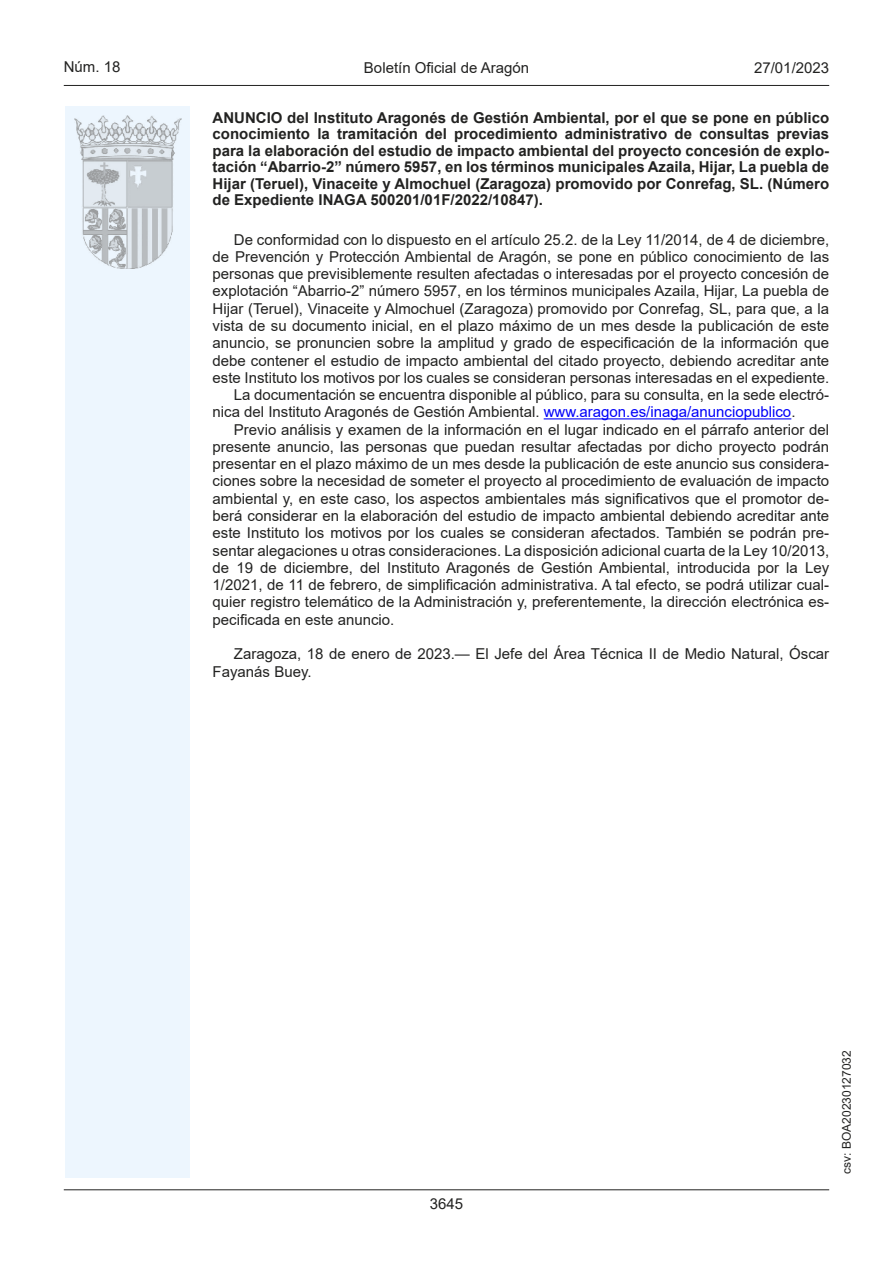
<style>
.page{position:relative;width:893px;height:1263px;background:#fff}
.page>*{position:absolute;margin:0;border:0;box-sizing:border-box;transform-origin:0 0}
.inicio_de_parrafo{font:15px/17.2px "Arial";color:#222221;text-align:justify}
.Titulo_text{font:700 15px/16.5px "Arial";color:#222221;text-align:justify}
.estilo_head-c{font:15px "Arial";color:#222221}
.estilo_head-d{font:15px "Arial MT2";color:#222221}
.estilo_head-i{font:15px "Arial MT2";color:#222221}
.numero_pagina{font:15px "Arial MT2";color:#222221}
.estilo_head-i-2{font:12px "Arial MT2";color:#222221}
.s1{color:#0000fa}
.s2{font-family:"Arial MT2"}
</style>
<div class="page">
<div style="left:65px;top:106px;width:125px;height:1072px;background:#edf6fe"></div>
<img style="left:75px;top:115px;width:106px;height:153px">
<hr style="left:64px;top:85px;width:765px;height:1px;background:#222221">
<hr style="left:64px;top:1189px;width:765px;height:1px;background:#222221">
<hr style="left:544px;top:418px;width:247px;height:1px;background:#0000fa">
<p class="estilo_head-i" style="left:64px;top:57px;width:58px">Núm. 18</p>
<p class="estilo_head-c" style="left:364px;top:57px;width:167px">Boletín Oficial de Aragón</p>
<p class="estilo_head-d" style="left:754px;top:57px;width:77px">27/01/2023</p>
<p class="Titulo_text" style="left:213px;top:110px;width:618px">ANUNCIO del Instituto Aragonés de Gestión Ambiental, por el que se pone en público conocimiento la tramitación del procedimiento administrativo de consultas previas para la elaboración del estudio de impacto ambiental del proyecto concesión de explo&shy;tación “Abarrio-2” número 5957, en los términos municipales Azaila, Hijar, La puebla de Hijar (Teruel), Vinaceite y Almochuel (Zaragoza) promovido por Conrefag, SL. (Número de Expediente INAGA 500201/01F/2022/10847).</p>
<p class="inicio_de_parrafo" style="left:213px;top:231px;width:618px;text-indent:21px">De conformidad con lo dispuesto en el artículo 25.2. de la Ley 11/2014, de 4 de diciembre, de Prevención y Protección Ambiental de Aragón, se pone en público conocimiento de las personas que previsiblemente resulten afectadas o interesadas por el proyecto concesión de explotación “Abarrio-2” número 5957, en los términos municipales Azaila, Hijar, La puebla de Hijar (Teruel), Vinaceite y Almochuel (Zaragoza) promovido por Conrefag, SL, para que, a la vista de su documento inicial, en el plazo máximo de un mes desde la publicación de este anuncio, se pronuncien sobre la amplitud y grado de especificación de la información que debe contener el estudio de impacto ambiental del citado proyecto, debiendo acreditar ante este Instituto los motivos por los cuales se consideran personas interesadas en el expediente.</p>
<p class="inicio_de_parrafo" style="left:213px;top:386px;width:618px;text-indent:21px">La documentación se encuentra disponible al público, para su consulta, en la sede electró&shy;nica del Instituto Aragonés de Gestión Ambiental. <span class="s1">www.aragon.es/inaga/anunciopublico</span><span class="s2">.</span></p>
<p class="inicio_de_parrafo" style="left:213px;top:421px;width:618px;text-indent:21px">Previo análisis y examen de la información en el lugar indicado en el párrafo anterior del presente anuncio, las personas que puedan resultar afectadas por dicho proyecto podrán presentar en el plazo máximo de un mes desde la publicación de este anuncio sus considera&shy;ciones sobre la necesidad de someter el proyecto al procedimiento de evaluación de impacto ambiental y, en este caso, los aspectos ambientales más significativos que el promotor de&shy;berá considerar en la elaboración del estudio de impacto ambiental debiendo acreditar ante este Instituto los motivos por los cuales se consideran afectados. También se podrán pre&shy;sentar alegaciones u otras consideraciones. La disposición adicional cuarta de la Ley 10/2013, de 19 de diciembre, del Instituto Aragonés de Gestión Ambiental, introducida por la Ley 1/2021, de 11 de febrero, de simplificación administrativa. A tal efecto, se podrá utilizar cual&shy;quier registro telemático de la Administración y, preferentemente, la dirección electrónica es&shy;pecificada en este anuncio.</p>
<p class="inicio_de_parrafo" style="left:213px;top:645px;width:618px;text-indent:21px">Zaragoza, 18 de enero de 2023.— El Jefe del Área Técnica II de Medio Natural, Óscar<br>Fayanás Buey.</p>
<p class="numero_pagina" style="left:430px;top:1193px;width:35px">3645</p>
<p class="estilo_head-i-2" style="left:838px;top:1174px;width:125px;rotate:-90deg">csv: BOA20230127032</p>
</div>
